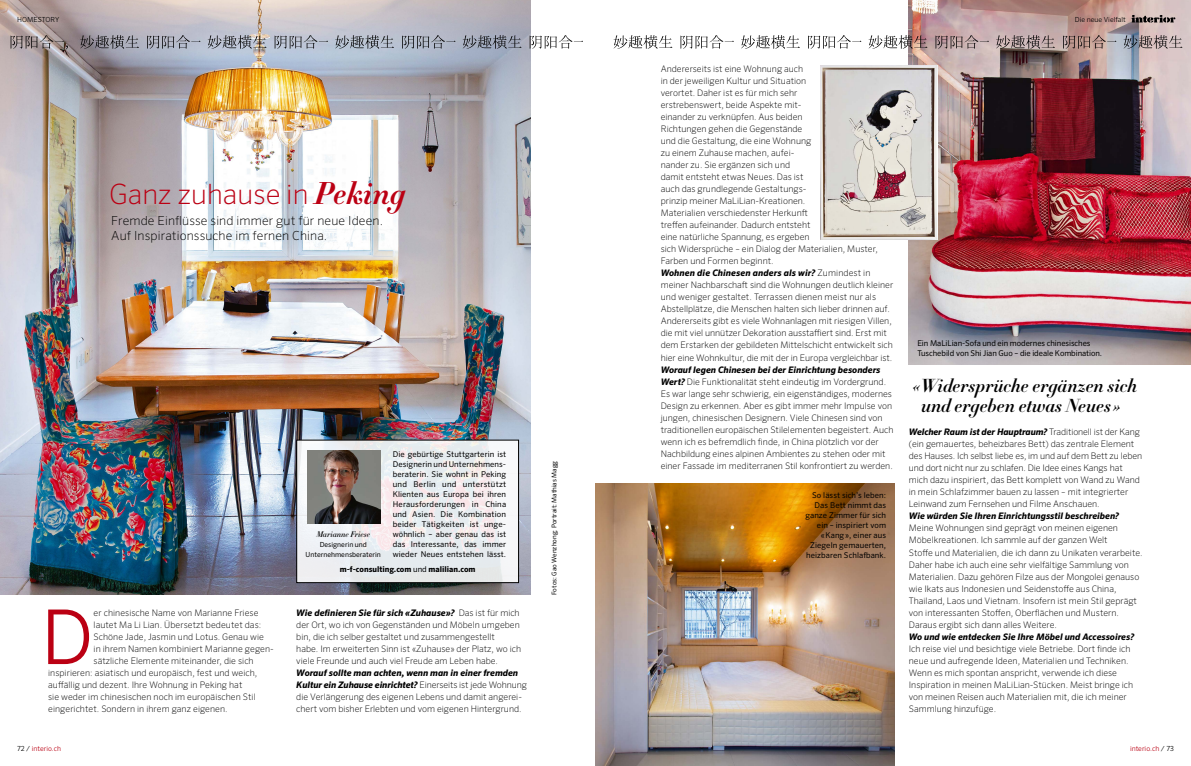
<style>
.page{position:relative;width:1191px;height:766px;background:#fff}
.page>*{position:absolute;margin:0;border:0;box-sizing:border-box;transform-origin:0 0}
._4_Lauftext_SeroOT_9{font:300 75.7px "Sero OT";color:#bb0013}
.t1{font:200 28px "Sero OT";color:#bb0013}
._9_Zitat_Didot{font:italic 700 18.5px/20px "HTF Didot B16";color:#000;text-align:center}
._0_Vorspann_SeroOT{font:200 12.5px/15px "Sero OT";letter-spacing:.01em;color:#000}
._4_Lauftext_SeroOT_9-2{font:200 9px/12px "Sero OT";color:#000}
._10_Kastentext_SeroO{font:8px/10px "Sero OT";letter-spacing:.01em;color:#000;text-align:justify}
._7_Bildunterschrift{font:8px/10px "Sero OT";letter-spacing:.01em;color:#000}
._10_Kastentext_SeroO-2{font:700 8px "Sero OT";color:#000}
.t2{font:italic 500 8px "HTF Didot M11";color:#000}
._2_Produktliste_Sero{font:7px/10px "Sero OT";color:#000;text-align:center}
.t3{font:300 7px "Sero OT";color:#bb0013}
.t4{font:300 7px "Sero OT";color:#000}
._6_Sturztext_SeroOT{font:6.5px "Sero OT";color:#000}
.s1{font-family:"HTF Didot B06";font-weight:700;font-style:italic;font-size:31px}
.s2{font-weight:400}
.s3{font-weight:700;font-style:italic}
.s4{color:#000}
</style>
<div class="page">
<img style="left:0;top:0;width:530px;height:594px">
<svg style="left:11px;top:35px;width:572px;height:14px"></svg>
<div style="left:297px;top:440px;width:221px;height:142px;background:linear-gradient(to bottom,#eeedef,#ecedf0)"></div>
<div style="left:296px;top:439px;width:223px;height:144px;border:1px solid #000"></div>
<img style="left:308px;top:451px;width:72px;height:72px">
<img style="left:909px;top:0;width:282px;height:364px">
<svg style="left:613px;top:35px;width:569px;height:14px"></svg>
<img style="left:595px;top:483px;width:299px;height:282px">
<img style="left:820px;top:65px;width:117px;height:174px">
<svg style="left:1131px;top:15px;width:44px;height:8px"></svg>
<p class="t4" style="left:17px;top:16px;width:44px">HOMESTORY</p>
<p class="t1" style="left:109px;top:178px;width:298px">Ganz zuhause in <span class="s1">Peking</span></p>
<p class="_0_Vorspann_SeroOT" style="left:111px;top:213px;width:273px">Fremde Einflüsse sind immer gut für neue Ideen.<br>Auf Inspirationssuche im fernen China.</p>
<p class="_4_Lauftext_SeroOT_9" style="left:41px;top:592px;width:54px">D</p>
<p class="_4_Lauftext_SeroOT_9-2" style="left:94px;top:606px;width:166px">er chinesische Name von Marianne Friese</p>
<p class="_4_Lauftext_SeroOT_9-2" style="left:94px;top:618px;width:169px">lautet Ma Li Lian. Übersetzt bedeutet das:</p>
<p class="_4_Lauftext_SeroOT_9-2" style="left:94px;top:630px;width:172px">Schöne Jade, Jasmin und Lotus. Genau wie</p>
<p class="_4_Lauftext_SeroOT_9-2" style="left:94px;top:642px;width:182px">in ihrem Namen kombiniert Marianne gegen-</p>
<p class="_4_Lauftext_SeroOT_9-2" style="left:94px;top:654px;width:162px">sätzliche Elemente miteinander, die sich</p>
<p class="_4_Lauftext_SeroOT_9-2" style="left:48px;top:666px;width:211px">inspirieren: asiatisch und europäisch, fest und weich,</p>
<p class="_4_Lauftext_SeroOT_9-2" style="left:48px;top:678px;width:196px">auffällig und dezent. Ihre Wohnung in Peking hat</p>
<p class="_4_Lauftext_SeroOT_9-2" style="left:48px;top:690px;width:209px">sie weder im chinesischen noch im europäischen Stil</p>
<p class="_4_Lauftext_SeroOT_9-2" style="left:48px;top:702px;width:181px">eingerichtet. Sondern in ihrem ganz eigenen.</p>
<p class="_10_Kastentext_SeroO" style="left:393px;top:449px;width:115px">Die gebürtige Stuttgarterin ist Designerin und Unternehmens&shy;beraterin. Sie wohnt in Peking und Berlin und unterstützt Klienten aus Europa bei ihren Herausforderungen in China und Asien. Die Kombination beider Tätigkeiten ist unge&shy;wöhnlich – aber genau das ist das Interessante, das immer wieder Neues entstehen lässt.</p>
<p class="t2" style="left:316px;top:528px;width:55px">Marianne Friese</p>
<p class="_2_Produktliste_Sero" style="left:305px;top:539px;width:77px">Designerin und<br>Unternehmensberaterin</p>
<p class="_10_Kastentext_SeroO-2" style="left:340px;top:564px;width:137px">m-f-consulting.com <span class="s2">und</span> malilian.com</p>
<p class="_4_Lauftext_SeroOT_9-2" style="left:296px;top:606px;width:226px"><span class="s3">Wie definieren Sie für sich «Zuhause»?</span> Das ist für mich der Ort, wo ich von Gegenständen und Möbeln umgeben bin, die ich selber gestaltet und zusammengestellt<br>habe. Im erweiterten Sinn ist «Zuhause» der Platz, wo ich viele Freunde und auch viel Freude am Leben habe.</p>
<p class="_4_Lauftext_SeroOT_9-2" style="left:296px;top:666px;width:232px"><span class="s3">Worauf sollte man achten, wenn man in einer fremden Kultur ein Zuhause einrichtet?</span> Einerseits ist jede Wohnung die Verlängerung des eigenen Lebens und damit angerei&shy;chert vom bisher Erlebten und vom eigenen Hintergrund.</p>
<p class="_6_Sturztext_SeroOT" style="left:550px;top:595px;width:136px;rotate:-90deg">Fotos: Gao Wenzhong; Portrait: Mathias Magg</p>
<p class="t4" style="left:1075px;top:16px;width:52px">Die neue Vielfalt</p>
<p class="_4_Lauftext_SeroOT_9-2" style="left:660px;top:63px;width:219px">Andererseits ist eine Wohnung auch<br>in der jeweiligen Kultur und Situation<br>verortet. Daher ist es für mich sehr<br>erstrebenswert, beide Aspekte mit-<br>einander zu verknüpfen. Aus beiden<br>Richtungen gehen die Gegenstände<br>und die Gestaltung, die eine Wohnung<br>zu einem Zuhause machen, aufei-<br>nander zu. Sie ergänzen sich und<br>damit entsteht etwas Neues. Das ist<br>auch das grundlegende Gestaltungs-<br>prinzip meiner MaLiLian-Kreationen.<br>Materialien verschiedenster Herkunft<br>treffen aufeinander. Dadurch entsteht<br>eine natürliche Spannung, es ergeben<br>sich Widersprüche – ein Dialog der Materialien, Muster, Farben und Formen beginnt.</p>
<p class="_4_Lauftext_SeroOT_9-2" style="left:660px;top:267px;width:234px"><span class="s3">Wohnen die Chinesen anders als wir?</span> Zumindest in meiner Nachbarschaft sind die Wohnungen deutlich kleiner und weniger gestaltet. Terrassen dienen meist nur als Abstellplätze, die Menschen halten sich lieber drinnen auf.<br>Andererseits gibt es viele Wohnanlagen mit riesigen Villen, die mit viel unnützer Dekoration ausstaffiert sind. Erst mit dem Erstarken der gebildeten Mittelschicht entwickelt sich hier eine Wohnkultur, die mit der in Europa vergleichbar ist.</p>
<p class="_4_Lauftext_SeroOT_9-2" style="left:660px;top:363px;width:234px"><span class="s3">Worauf legen Chinesen bei der Einrichtung besonders Wert?</span> Die Funktionalität steht eindeutig im Vordergrund.<br>Es war lange sehr schwierig, ein eigenständiges, modernes Design zu erkennen. Aber es gibt immer mehr Impulse von jungen, chinesischen Designern. Viele Chinesen sind von traditionellen europäischen Stilelementen begeistert. Auch wenn ich es befremdlich finde, in China plötzlich vor der Nachbildung eines alpinen Ambientes zu stehen oder mit einer Fassade im mediterranen Stil konfrontiert zu werden.</p>
<p class="_7_Bildunterschrift" style="left:805px;top:490px;width:82px;text-align:right">So lässt sich’s leben:<br>Das Bett nimmt das ganze Zimmer für sich ein – inspiriert vom «Kang», einer aus<br>Ziegeln gemauerten, heizbaren Schlafbank.</p>
<p class="_7_Bildunterschrift" style="left:917px;top:338px;width:186px">Ein MaLiLian-Sofa und ein modernes chinesisches<br>Tuschebild von Shi Jian Guo – die ideale Kombination.</p>
<p class="_9_Zitat_Didot" style="left:912px;top:375px;width:226px">«Widersprüche ergänzen sich und ergeben etwas Neues»</p>
<p class="_4_Lauftext_SeroOT_9-2" style="left:909px;top:426px;width:235px"><span class="s3">Welcher Raum ist der Hauptraum?</span> Traditionell ist der Kang (ein gemauertes, beheizbares Bett) das zentrale Element des Hauses. Ich selbst liebe es, im und auf dem Bett zu leben und dort nicht nur zu schlafen. Die Idee eines Kangs hat mich dazu inspiriert, das Bett komplett von Wand zu Wand in mein Schlafzimmer bauen zu lassen – mit integrierter Leinwand zum Fernsehen und Filme Anschauen.</p>
<p class="_4_Lauftext_SeroOT_9-2" style="left:909px;top:510px;width:235px"><span class="s3">Wie würden Sie Ihren Einrichtungsstil beschreiben?<br></span>Meine Wohnungen sind geprägt von meinen eigenen Möbelkreationen. Ich sammle auf der ganzen Welt<br>Stoffe und Materialien, die ich dann zu Unikaten verarbeite.<br>Daher habe ich auch eine sehr vielfältige Sammlung von Materialien. Dazu gehören Filze aus der Mongolei genauso wie Ikats aus Indonesien und Seidenstoffe aus China, Thailand, Laos und Vietnam. Insofern ist mein Stil geprägt von interessanten Stoffen, Oberflächen und Mustern.<br>Daraus ergibt sich dann alles Weitere.</p>
<p class="_4_Lauftext_SeroOT_9-2" style="left:909px;top:630px;width:227px"><span class="s3">Wo und wie entdecken Sie Ihre Möbel und Accessoires?<br></span>Ich reise viel und besichtige viele Betriebe. Dort finde ich neue und aufregende Ideen, Materialien und Techniken.<br>Wenn es mich spontan anspricht, verwende ich diese Inspiration in meinen MaLiLian-Stücken. Meist bringe ich von meinen Reisen auch Materialien mit, die ich meiner Sammlung hinzufüge.</p>
<p class="t3" style="left:17px;top:743px;width:46px"><span class="s4">72 /</span> interio.ch</p>
<p class="t3" style="left:1130px;top:743px;width:45px">interio.ch <span class="s4">/ 73</span></p>
</div>
